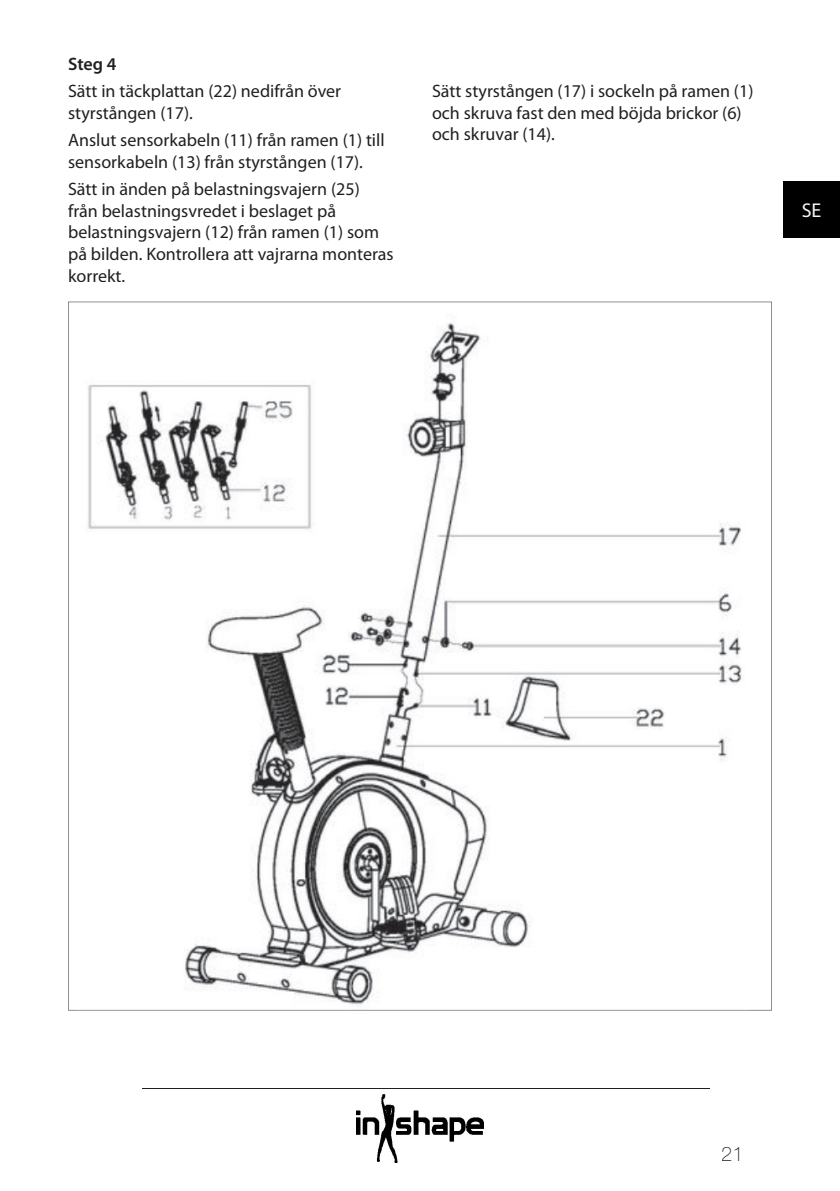
<style>
.page{position:relative;width:840px;height:1191px;background:#fff}
.page>*{position:absolute;margin:0;border:0;box-sizing:border-box;transform-origin:0 0}
.t1{font:100 20px "Helvetica Neue";color:#231f20}
.t2{font:20px "Myriad Pro";color:#f4f5f5}
.t3{font:18px/21.6px "Myriad Pro";color:#231f20}
.t4{font:600 18px "Myriad Pro";color:#231f20}
</style>
<div class="page">
<hr style="left:142px;top:1088px;width:567px;height:1px;background:#231f20">
<div style="left:782px;top:181px;width:57px;height:57px;background:#000"></div>
<img style="left:356px;top:1094px;width:127px;height:68px">
<svg style="left:68px;top:302px;width:703px;height:708px"></svg>
<img style="left:75px;top:302px;width:673px;height:72px">
<img style="left:75px;top:939px;width:673px;height:71px">
<p class="t4" style="left:68px;top:54px;width:50px">Steg 4</p>
<p class="t3" style="left:68px;top:81px;width:274px">Sätt in täckplattan (22) nedifrån över styrstången (17).</p>
<p class="t3" style="left:68px;top:130px;width:318px">Anslut sensorkabeln (11) från ramen (1) till sensorkabeln (13) från styrstången (17).</p>
<p class="t3" style="left:68px;top:179px;width:327px">Sätt in änden på belastningsvajern (25) från belastningsvredet i beslaget på belastningsvajern (12) från ramen (1) som på bilden. Kontrollera att vajrarna monteras korrekt.</p>
<p class="t3" style="left:432px;top:81px;width:323px">Sätt styrstången (17) i sockeln på ramen (1) och skruva fast den med böjda brickor (6) och skruvar (14).</p>
<p class="t2" style="left:801px;top:200px;width:21px">SE</p>
<p class="t1" style="left:720px;top:1142px;width:24px">21</p>
</div>
